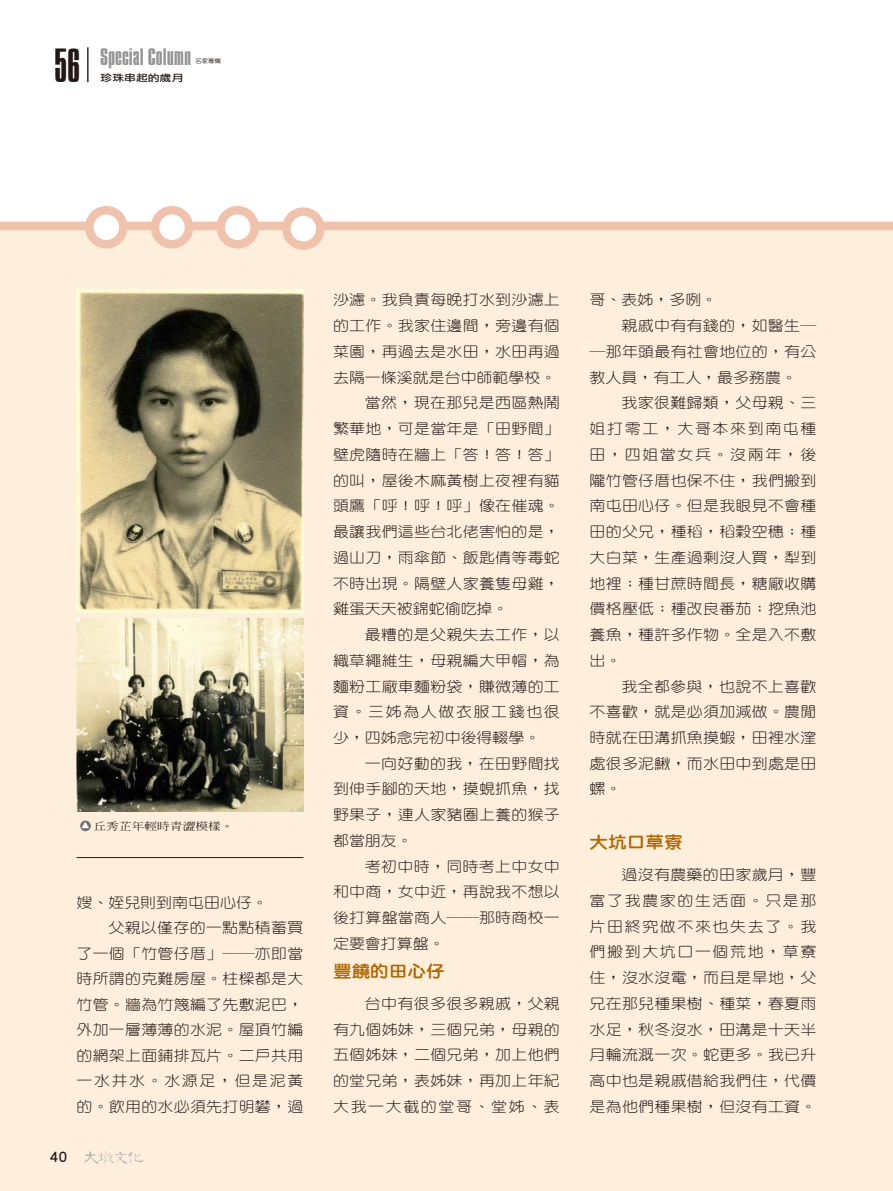
<style>
.page{position:relative;width:893px;height:1191px;background:#fff}
.page>*{position:absolute;margin:0;border:0;box-sizing:border-box;transform-origin:0 0}
.t1{font:300 20.55px "C029";color:#949495;scale:1.25 1}
.t2{font:16.8px "DFPG Yuan MXB MP BF";color:#b06800;scale:1.11 1}
.t3{font:300 14.4px/25.8px "Yen Round";letter-spacing:.015em;color:#221815;text-align:justify;scale:1.11 1}
.t4{font:300 14.4px "Yen Round";letter-spacing:.1em;color:#221815;scale:1.11 1}
.t5{font:13.8px "Li Hei Pro";color:#221815}
.t6{font:500 10.2px "Inn Ming";color:#221815;scale:1.25 1}
.t7{font:9.6px "Li Gothic Med";color:#221815;scale:1.22 1}
.t8{font:500 5.7px "Yen Round";color:#221815;scale:1.11 1}
.s1{font-size:41.25px;color:#221815}
</style>
<div class="page">
<div style="left:0;top:227px;width:893px;height:964px;background:#feeedc"></div>
<div style="left:0;top:222px;width:893px;height:8px;background:#f1c2ab"></div>
<div style="left:286px;top:212px;width:34px;height:34px;background:#fff;border-radius:50%"></div>
<div style="left:282px;top:207px;width:43px;height:43px;border:9px solid #f1c2ab;border-radius:50%"></div>
<div style="left:221px;top:210px;width:34px;height:34px;background:#fff;border-radius:50%"></div>
<div style="left:216px;top:206px;width:43px;height:42px;border:9px solid #f1c2ab;border-radius:50%"></div>
<div style="left:155px;top:210px;width:34px;height:34px;background:#fff;border-radius:50%"></div>
<div style="left:151px;top:206px;width:42px;height:42px;border:9px solid #f1c2ab;border-radius:50%"></div>
<div style="left:89px;top:210px;width:34px;height:34px;background:#fff;border-radius:50%"></div>
<div style="left:85px;top:206px;width:43px;height:42px;border:9px solid #f1c2ab;border-radius:50%"></div>
<img style="left:77px;top:289px;width:226px;height:323px">
<img style="left:77px;top:618px;width:226px;height:193px">
<div style="left:80px;top:820px;width:11px;height:11px;background:#727172;border-radius:50%"></div>
<hr style="left:77px;top:857px;width:226px;height:1px;background:#221815">
<hr style="left:87px;top:47px;width:2px;height:35px;background:#221815">
<svg style="left:84px;top:1151px;width:59px;height:12px"></svg>
<h1 class="t1" style="left:54px;top:45px;width:111px"><span class="s1">56</span> Special Column</h1>
<p class="t8" style="left:196px;top:58px;width:24px">名家專欄</p>
<p class="t7" style="left:101px;top:73px;width:69px">珍珠串起的歲月</p>
<p class="t6" style="left:81px;top:821px;width:123px"><sup>▲</sup> 丘秀芷年輕時青澀模樣。</p>
<p class="t3" style="left:77px;top:889px;width:174px">嫂、姪兒則到南屯田心仔。</p>
<p class="t3" style="left:108px;top:914px;width:177px">父親以僅存的一點點積蓄買</p>
<p class="t3" style="left:77px;top:940px;width:206px">了一個「竹管仔厝」──亦即當</p>
<p class="t3" style="left:77px;top:966px;width:206px">時所謂的克難房屋。柱樑都是大</p>
<p class="t3" style="left:77px;top:991px;width:206px">竹管。牆為竹篾編了先敷泥巴，</p>
<p class="t3" style="left:77px;top:1017px;width:206px">外加一層薄薄的水泥。屋頂竹編</p>
<p class="t3" style="left:77px;top:1042px;width:206px">的網架上面鋪排瓦片。二戶共用</p>
<p class="t4" style="left:77px;top:1073px;width:206px">一水井水。水源足，但是泥黃</p>
<p class="t3" style="left:77px;top:1093px;width:206px">的。飲用的水必須先打明礬，過</p>
<p class="t5" style="left:49px;top:1150px;width:19px">40</p>
<p class="t3" style="left:333px;top:287px;width:206px">沙濾。我負責每晚打水到沙濾上</p>
<p class="t3" style="left:333px;top:313px;width:206px">的工作。我家住邊間，旁邊有個</p>
<p class="t3" style="left:333px;top:338px;width:206px">菜園，再過去是水田，水田再過</p>
<p class="t3" style="left:333px;top:364px;width:203px">去隔一條溪就是台中師範學校。</p>
<p class="t3" style="left:365px;top:390px;width:177px">當然，現在那兒是西區熱鬧</p>
<p class="t3" style="left:333px;top:416px;width:206px">繁華地，可是當年是「田野間」</p>
<p class="t3" style="left:333px;top:441px;width:206px">壁虎隨時在牆上「答！答！答」</p>
<p class="t3" style="left:333px;top:467px;width:206px">的叫，屋後木麻黃樹上夜裡有貓</p>
<p class="t3" style="left:333px;top:493px;width:206px">頭鷹「呼！呼！呼」像在催魂。</p>
<p class="t3" style="left:333px;top:519px;width:206px">最讓我們這些台北佬害怕的是，</p>
<p class="t3" style="left:333px;top:544px;width:206px">過山刀，雨傘節、飯匙倩等毒蛇</p>
<p class="t3" style="left:333px;top:570px;width:206px">不時出現。隔壁人家養隻母雞，</p>
<p class="t3" style="left:333px;top:596px;width:160px">雞蛋天天被錦蛇偷吃掉。</p>
<p class="t3" style="left:365px;top:621px;width:177px">最糟的是父親失去工作，以</p>
<p class="t3" style="left:333px;top:647px;width:206px">織草繩維生，母親編大甲帽，為</p>
<p class="t3" style="left:333px;top:673px;width:206px">麵粉工廠車麵粉袋，賺微薄的工</p>
<p class="t4" style="left:333px;top:704px;width:206px">資。三姊為人做衣服工錢也很</p>
<p class="t3" style="left:333px;top:724px;width:188px">少，四姊念完初中後得輟學。</p>
<p class="t3" style="left:365px;top:750px;width:177px">一向好動的我，在田野間找</p>
<p class="t3" style="left:333px;top:776px;width:206px">到伸手腳的天地，摸蜆抓魚，找</p>
<p class="t3" style="left:333px;top:802px;width:206px">野果子，連人家豬圈上養的猴子</p>
<p class="t3" style="left:333px;top:827px;width:73px">都當朋友。</p>
<p class="t3" style="left:365px;top:853px;width:177px">考初中時，同時考上中女中</p>
<p class="t3" style="left:333px;top:879px;width:206px">和中商，女中近，再說我不想以</p>
<p class="t3" style="left:333px;top:904px;width:206px">後打算盤當商人──那時商校一</p>
<p class="t3" style="left:333px;top:930px;width:102px">定要會打算盤。</p>
<p class="t2" style="left:333px;top:962px;width:102px">豐饒的田心仔</p>
<p class="t3" style="left:333px;top:990px;width:206px;text-indent:32px">台中有很多很多親戚，父親有九個姊妹，三個兄弟，母親的五個姊妹，二個兄弟，加上他們的堂兄弟，表姊妹，再加上年紀大我一大截的堂哥、堂姊、表</p>
<p class="t3" style="left:590px;top:287px;width:116px">哥、表姊，多咧。</p>
<p class="t3" style="left:621px;top:313px;width:177px">親戚中有有錢的，如醫生─</p>
<p class="t3" style="left:590px;top:338px;width:206px">─那年頭最有社會地位的，有公</p>
<p class="t3" style="left:590px;top:364px;width:188px">教人員，有工人，最多務農。</p>
<p class="t3" style="left:621px;top:390px;width:177px">我家很難歸類，父母親、三</p>
<p class="t4" style="left:590px;top:421px;width:206px">姐打零工，大哥本來到南屯種</p>
<p class="t4" style="left:590px;top:447px;width:206px">田，四姐當女兵。沒兩年，後</p>
<p class="t3" style="left:590px;top:467px;width:206px">隴竹管仔厝也保不住，我們搬到</p>
<p class="t3" style="left:590px;top:493px;width:206px">南屯田心仔。但是我眼見不會種</p>
<p class="t3" style="left:590px;top:519px;width:206px">田的父兄，種稻，稻穀空穗；種</p>
<p class="t3" style="left:590px;top:544px;width:206px">大白菜，生產過剩沒人買，犁到</p>
<p class="t3" style="left:590px;top:570px;width:206px">地裡；種甘蔗時間長，糖廠收購</p>
<p class="t3" style="left:590px;top:596px;width:206px">價格壓低；種改良番茄；挖魚池</p>
<p class="t3" style="left:590px;top:621px;width:206px">養魚，種許多作物。全是入不敷</p>
<p class="t3" style="left:590px;top:647px;width:30px">出。</p>
<p class="t3" style="left:621px;top:673px;width:177px">我全都參與，也說不上喜歡</p>
<p class="t3" style="left:590px;top:699px;width:206px">不喜歡，就是必須加減做。農閒</p>
<p class="t3" style="left:590px;top:724px;width:206px">時就在田溝抓魚摸蝦，田裡水漥</p>
<p class="t3" style="left:590px;top:750px;width:206px">處很多泥鰍，而水田中到處是田</p>
<p class="t3" style="left:590px;top:776px;width:30px">螺。</p>
<p class="t2" style="left:590px;top:833px;width:85px">大坑口草寮</p>
<p class="t3" style="left:590px;top:862px;width:206px;text-indent:32px">過沒有農藥的田家歲月，豐富了我農家的生活面。只是那片田終究做不來也失去了。我們搬到大坑口一個荒地，草寮住，沒水沒電，而且是旱地，父兄在那兒種果樹、種菜，春夏雨水足，秋冬沒水，田溝是十天半月輪流溉一次。蛇更多。我已升高中也是親戚借給我們住，代價是為他們種果樹，但沒有工資。</p>
</div>
